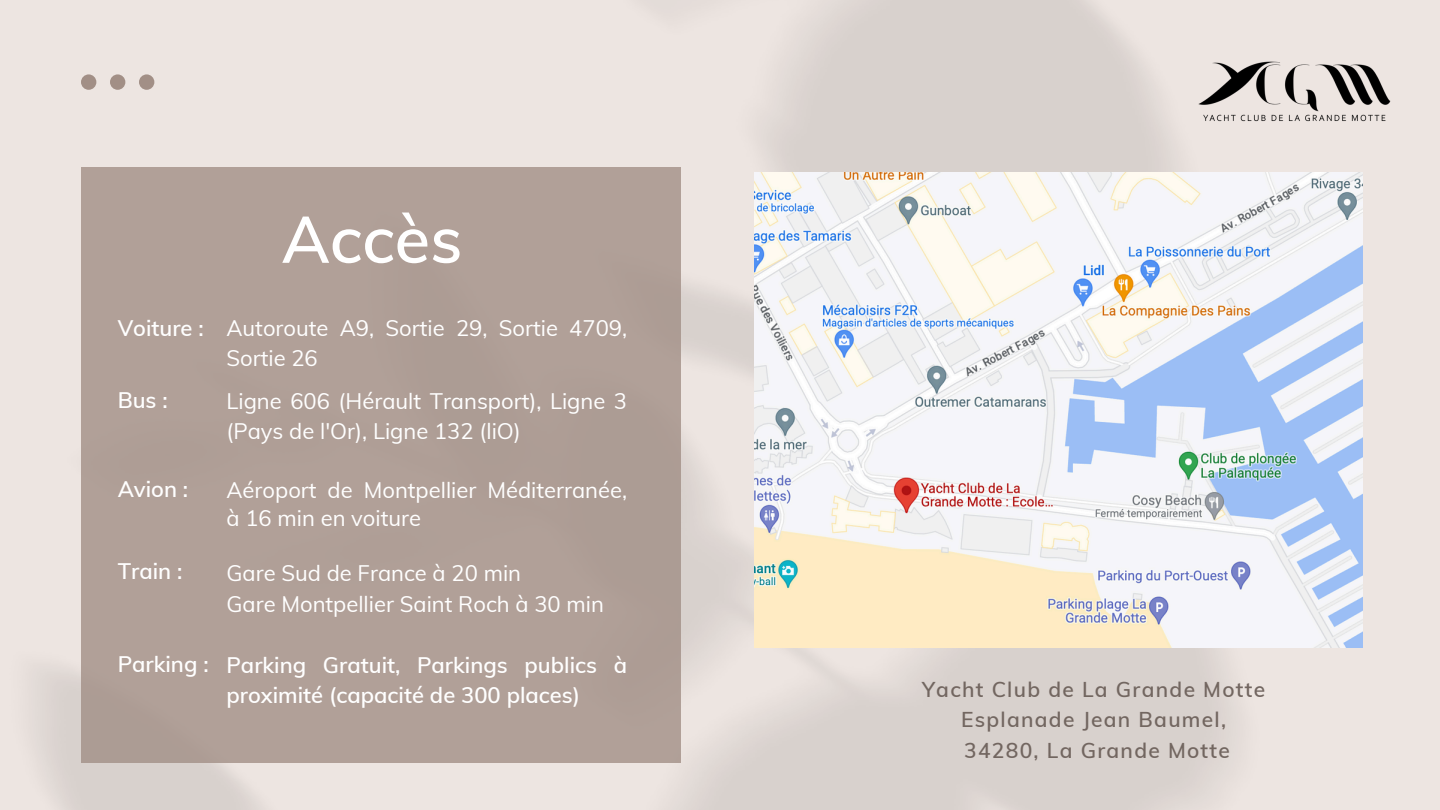
<style>
.page{position:relative;width:1440px;height:810px;background:#fff}
.page>*{position:absolute;margin:0;border:0;box-sizing:border-box;transform-origin:0 0}
.t1{font:600 65px "Muli";color:#fff}
.t2{font:22px/30.4px "Muli";color:#fff}
.t3{font:600 22px/30.4px "Muli";color:#fff}
.t4{font:600 21px/30.8px "Muli";letter-spacing:.06em;color:#726660;text-align:center}
</style>
<div class="page">
<img style="left:0;top:0;width:1440px;height:810px">
<div style="left:81px;top:74px;width:15px;height:16px;background:#a28f86;border-radius:50%"></div>
<div style="left:110px;top:74px;width:15px;height:16px;background:#a28f86;border-radius:50%"></div>
<div style="left:139px;top:74px;width:15px;height:16px;background:#a28f86;border-radius:50%"></div>
<div style="left:81px;top:167px;width:599px;height:596px;background:#b1a098"></div>
<img style="left:1198px;top:60px;width:193px;height:62px">
<img style="left:754px;top:172px;width:608px;height:476px">
<p class="t1" style="left:282px;top:198px;width:182px">Accès</p>
<h2 class="t3" style="left:118px;top:312px;width:88px">Voiture :</h2>
<h2 class="t3" style="left:118px;top:384px;width:52px">Bus :</h2>
<h2 class="t3" style="left:118px;top:474px;width:72px">Avion :</h2>
<h2 class="t3" style="left:118px;top:556px;width:66px">Train :</h2>
<p class="t3" style="left:118px;top:648px;width:92px">Parking :</p>
<p class="t2" style="left:226px;top:312px;width:402px">Autoroute A9, Sortie 29, Sortie 4709,<br>Sortie 26</p>
<p class="t2" style="left:226px;top:385px;width:402px">Ligne 606 (Hérault Transport), Ligne 3 (Pays de l'Or), Ligne 132 (liO)</p>
<p class="t2" style="left:226px;top:477px;width:402px;line-height:27.1px">Aéroport de Montpellier Méditerranée, à 16 min en voiture</p>
<p class="t2" style="left:226px;top:558px;width:296px">Gare Sud de France à 20 min</p>
<h2 class="t2" style="left:226px;top:588px;width:379px">Gare Montpellier Saint Roch à 30 min</h2>
<p class="t3" style="left:226px;top:649px;width:402px">Parking Gratuit, Parkings publics à proximité (capacité de 300 places)</p>
<h2 class="t4" style="left:922px;top:673px;width:345px">Yacht Club de La Grande Motte<br>Esplanade Jean Baumel,<br>34280, La Grande Motte</h2>
</div>
